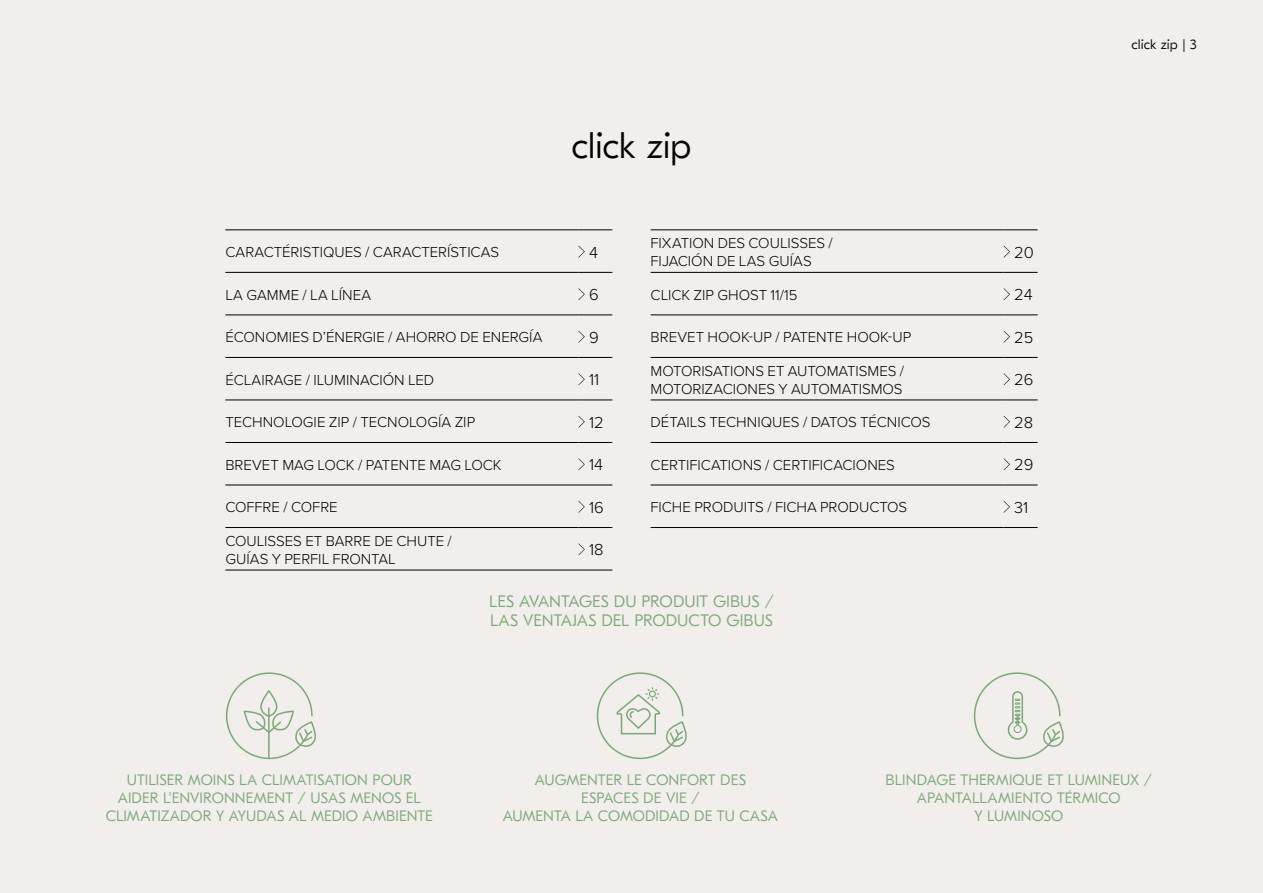
<style>
.page{position:relative;width:1263px;height:893px;background:#f1eeeb}
.page>*{position:absolute;margin:0;border:0;box-sizing:border-box;transform-origin:0 0}
.t1{font:300 36px "GT Eesti Text";letter-spacing:-.015em;color:#000}
.t2{font:300 16.5px/19.8px "GT Eesti Text";color:#7fa779}
.t3{font:300 16.5px "Proxima Nova";color:#000}
.t4{font:300 15px/18px "Proxima Nova";letter-spacing:-.005em;color:#000}
.t5{font:300 15px/18px "GT Eesti Text";color:#7fa779;text-align:center}
.t6{font:300 13.5px "GT Eesti Text";letter-spacing:.005em;color:#000}
</style>
<div class="page">
<svg style="left:596px;top:672px;width:91px;height:88px"></svg>
<svg style="left:973px;top:672px;width:91px;height:88px"></svg>
<svg style="left:226px;top:672px;width:90px;height:88px"></svg>
<hr style="left:225px;top:230px;width:353px;height:1px;background:#000">
<hr style="left:578px;top:230px;width:34px;height:1px;background:#000">
<hr style="left:651px;top:230px;width:352px;height:1px;background:#000">
<hr style="left:1003px;top:230px;width:34px;height:1px;background:#000">
<hr style="left:225px;top:272px;width:353px;height:1px;background:#000">
<hr style="left:578px;top:272px;width:34px;height:1px;background:#000">
<hr style="left:651px;top:272px;width:352px;height:1px;background:#000">
<hr style="left:1003px;top:272px;width:34px;height:1px;background:#000">
<hr style="left:225px;top:315px;width:353px;height:1px;background:#000">
<hr style="left:578px;top:315px;width:34px;height:1px;background:#000">
<hr style="left:651px;top:315px;width:352px;height:1px;background:#000">
<hr style="left:1003px;top:315px;width:34px;height:1px;background:#000">
<hr style="left:225px;top:357px;width:353px;height:1px;background:#000">
<hr style="left:578px;top:357px;width:34px;height:1px;background:#000">
<hr style="left:651px;top:357px;width:352px;height:1px;background:#000">
<hr style="left:1003px;top:357px;width:34px;height:1px;background:#000">
<hr style="left:225px;top:400px;width:353px;height:1px;background:#000">
<hr style="left:578px;top:400px;width:34px;height:1px;background:#000">
<hr style="left:651px;top:400px;width:352px;height:1px;background:#000">
<hr style="left:1003px;top:400px;width:34px;height:1px;background:#000">
<hr style="left:225px;top:442px;width:353px;height:1px;background:#000">
<hr style="left:578px;top:442px;width:34px;height:1px;background:#000">
<hr style="left:651px;top:442px;width:352px;height:1px;background:#000">
<hr style="left:1003px;top:442px;width:34px;height:1px;background:#000">
<hr style="left:225px;top:485px;width:353px;height:1px;background:#000">
<hr style="left:578px;top:485px;width:34px;height:1px;background:#000">
<hr style="left:651px;top:485px;width:352px;height:1px;background:#000">
<hr style="left:1003px;top:485px;width:34px;height:1px;background:#000">
<hr style="left:225px;top:527px;width:353px;height:1px;background:#000">
<hr style="left:578px;top:527px;width:34px;height:1px;background:#000">
<hr style="left:651px;top:527px;width:352px;height:1px;background:#000">
<hr style="left:1003px;top:527px;width:34px;height:1px;background:#000">
<hr style="left:225px;top:570px;width:353px;height:1px;background:#000">
<hr style="left:578px;top:570px;width:34px;height:1px;background:#000">
<svg style="left:578px;top:246px;width:7px;height:12px"></svg>
<svg style="left:1003px;top:246px;width:7px;height:12px"></svg>
<svg style="left:578px;top:288px;width:7px;height:12px"></svg>
<svg style="left:1003px;top:288px;width:7px;height:12px"></svg>
<svg style="left:578px;top:331px;width:7px;height:12px"></svg>
<svg style="left:1003px;top:331px;width:7px;height:12px"></svg>
<svg style="left:578px;top:373px;width:7px;height:12px"></svg>
<svg style="left:1003px;top:373px;width:7px;height:12px"></svg>
<svg style="left:578px;top:416px;width:7px;height:12px"></svg>
<svg style="left:1003px;top:416px;width:7px;height:12px"></svg>
<svg style="left:578px;top:458px;width:7px;height:12px"></svg>
<svg style="left:1003px;top:458px;width:7px;height:12px"></svg>
<svg style="left:578px;top:501px;width:7px;height:12px"></svg>
<svg style="left:1003px;top:501px;width:7px;height:12px"></svg>
<svg style="left:578px;top:543px;width:7px;height:12px"></svg>
<h1 class="t1" style="left:571px;top:127px;width:122px">click zip</h1>
<p class="t4" style="left:225px;top:243px;width:275px">CARACTÉRISTIQUES / CARACTERÍSTICAS</p>
<p class="t3" style="left:589px;top:243px;width:10px">4</p>
<p class="t4" style="left:651px;top:234px;width:184px">FIXATION DES COULISSES /<br>FIJACIÓN DE LAS GUÍAS</p>
<p class="t3" style="left:1014px;top:243px;width:21px">20</p>
<p class="t4" style="left:225px;top:286px;width:147px">LA GAMME / LA LÍNEA</p>
<p class="t3" style="left:589px;top:286px;width:11px">6</p>
<p class="t4" style="left:651px;top:286px;width:148px">CLICK ZIP GHOST 11/15</p>
<p class="t3" style="left:1014px;top:286px;width:20px">24</p>
<p class="t4" style="left:225px;top:328px;width:319px">ÉCONOMIES D’ÉNERGIE / AHORRO DE ENERGÍA</p>
<p class="t3" style="left:589px;top:328px;width:11px">9</p>
<p class="t4" style="left:651px;top:328px;width:262px">BREVET HOOK-UP / PATENTE HOOK-UP</p>
<p class="t3" style="left:1014px;top:328px;width:21px">25</p>
<p class="t4" style="left:225px;top:371px;width:210px">ÉCLAIRAGE / ILUMINACIÓN LED</p>
<p class="t3" style="left:589px;top:371px;width:12px">11</p>
<p class="t4" style="left:651px;top:362px;width:255px">MOTORISATIONS ET AUTOMATISMES /<br>MOTORIZACIONES Y AUTOMATISMOS</p>
<p class="t3" style="left:1014px;top:371px;width:21px">26</p>
<p class="t4" style="left:225px;top:413px;width:251px">TECHNOLOGIE ZIP / TECNOLOGÍA ZIP</p>
<p class="t3" style="left:589px;top:413px;width:16px">12</p>
<p class="t4" style="left:651px;top:413px;width:281px">DÉTAILS TECHNIQUES / DATOS TÉCNICOS</p>
<p class="t3" style="left:1014px;top:413px;width:21px">28</p>
<p class="t4" style="left:225px;top:456px;width:278px">BREVET MAG LOCK / PATENTE MAG LOCK</p>
<p class="t3" style="left:589px;top:456px;width:16px">14</p>
<p class="t4" style="left:651px;top:456px;width:246px">CERTIFICATIONS / CERTIFICACIONES</p>
<p class="t3" style="left:1014px;top:456px;width:21px">29</p>
<p class="t4" style="left:225px;top:498px;width:114px">COFFRE / COFRE</p>
<p class="t3" style="left:589px;top:498px;width:16px">16</p>
<p class="t4" style="left:651px;top:498px;width:258px">FICHE PRODUITS / FICHA PRODUCTOS</p>
<p class="t3" style="left:1014px;top:498px;width:16px">31</p>
<p class="t4" style="left:225px;top:532px;width:228px">COULISSES ET BARRE DE CHUTE /<br>GUÍAS Y PERFIL FRONTAL</p>
<p class="t3" style="left:589px;top:541px;width:16px">18</p>
<p class="t2" style="left:489px;top:591px;width:286px">LES AVANTAGES DU PRODUIT GIBUS /<br>LAS VENTAJAS DEL PRODUCTO GIBUS</p>
<p class="t6" style="left:1131px;top:37px;width:67px">click zip | 3</p>
<p class="t5" style="left:106px;top:771px;width:329px">UTILISER MOINS LA CLIMATISATION POUR<br>AIDER L'ENVIRONNEMENT / USAS MENOS EL<br>CLIMATIZADOR Y AYUDAS AL MEDIO AMBIENTE</p>
<p class="t5" style="left:503px;top:771px;width:277px">AUGMENTER LE CONFORT DES<br>ESPACES DE VIE /<br>AUMENTA LA COMODIDAD DE TU CASA</p>
<p class="t5" style="left:885px;top:771px;width:268px">BLINDAGE THERMIQUE ET LUMINEUX /<br>APANTALLAMIENTO TÉRMICO<br>Y LUMINOSO</p>
</div>
